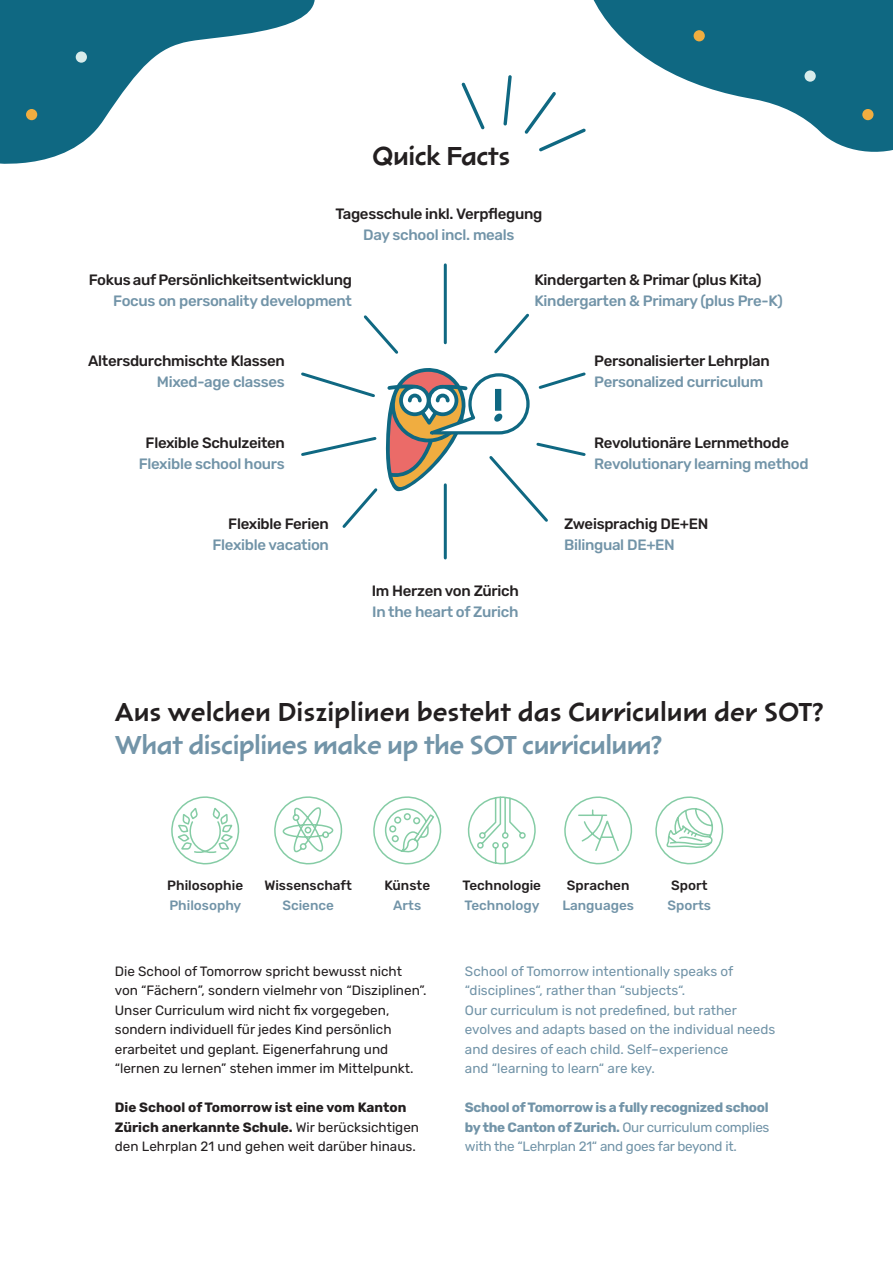
<style>
.page{position:relative;width:893px;height:1263px;background:#fff}
.page>*{position:absolute;margin:0;border:0;box-sizing:border-box;transform-origin:0 0}
.t1{font:700 30px "Sharktooth";color:#231f20}
.t2{font:700 30px "Sharktooth";letter-spacing:-.02em;color:#7294a8}
.t3{font:700 30px "Sharktooth";letter-spacing:-.02em;color:#231f20}
.t4{font:500 15px "Rubik";letter-spacing:-.02em;color:#231f20}
.t5{font:500 15px "Rubik";letter-spacing:-.02em;color:#7294a8}
.t6{font:13.5px/19.5px "Rubik";color:#231f20}
.t7{font:13.5px/19.5px "Rubik";color:#7294a8}
.t8{font:700 13.5px/19.5px "Rubik";letter-spacing:-.02em;color:#7294a8;text-align:justify}
.t9{font:700 13.5px/19.5px "Rubik";color:#231f20}
.t10{font:500 13.5px "Rubik";color:#231f20}
.t11{font:500 13.5px "Rubik";color:#7294a8}
.s1{font-weight:400}
</style>
<div class="page">
<svg style="left:0;top:0;width:315px;height:164px"></svg>
<svg style="left:593px;top:0;width:300px;height:152px;fill:#0f6882"></svg>
<div style="left:862px;top:109px;width:11px;height:11px;background:#f0ad40;border-radius:50%"></div>
<div style="left:804px;top:70px;width:12px;height:12px;background:#d8eceb;border-radius:50%"></div>
<div style="left:694px;top:30px;width:11px;height:11px;background:#f0ad40;border-radius:50%"></div>
<div style="left:26px;top:109px;width:11px;height:11px;background:#f0ad40;border-radius:50%"></div>
<div style="left:76px;top:51px;width:11px;height:12px;background:#d8eceb;border-radius:50%"></div>
<svg style="left:461px;top:82px;width:24px;height:47px"></svg>
<svg style="left:503px;top:75px;width:9px;height:50px"></svg>
<svg style="left:524px;top:92px;width:62px;height:59px"></svg>
<svg style="left:171px;top:796px;width:69px;height:69px"></svg>
<svg style="left:373px;top:796px;width:69px;height:69px"></svg>
<svg style="left:274px;top:796px;width:69px;height:69px"></svg>
<svg style="left:467px;top:796px;width:69px;height:69px"></svg>
<svg style="left:564px;top:796px;width:69px;height:69px"></svg>
<svg style="left:655px;top:796px;width:69px;height:69px"></svg>
<hr style="left:444px;top:265px;width:3px;height:78px;background:#0f6882">
<hr style="left:444px;top:485px;width:3px;height:73px;background:#0f6882">
<svg style="left:494px;top:313px;width:35px;height:41px"></svg>
<svg style="left:363px;top:315px;width:36px;height:39px"></svg>
<svg style="left:301px;top:368px;width:285px;height:163px"></svg>
<p class="t3" style="left:372px;top:140px;width:140px">Quick Facts</p>
<p class="t4" style="left:335px;top:205px;width:208px">Tagesschule inkl. Verpflegung</p>
<p class="t5" style="left:363px;top:226px;width:153px">Day school incl. meals</p>
<p class="t4" style="left:89px;top:271px;width:265px">Fokus auf Persönlichkeitsentwicklung</p>
<p class="t5" style="left:113px;top:292px;width:240px">Focus on personality development</p>
<p class="t4" style="left:534px;top:271px;width:229px">Kindergarten &amp; Primar (plus Kita)</p>
<p class="t5" style="left:534px;top:292px;width:250px">Kindergarten &amp; Primary (plus Pre-K)</p>
<p class="t4" style="left:88px;top:352px;width:198px">Altersdurchmischte Klassen</p>
<p class="t5" style="left:157px;top:373px;width:130px">Mixed-age classes</p>
<p class="t4" style="left:594px;top:352px;width:177px">Personalisierter Lehrplan</p>
<p class="t5" style="left:594px;top:373px;width:171px">Personalized curriculum</p>
<p class="t4" style="left:146px;top:434px;width:141px">Flexible Schulzeiten</p>
<p class="t5" style="left:139px;top:455px;width:148px">Flexible school hours</p>
<p class="t4" style="left:594px;top:434px;width:196px">Revolutionäre Lernmethode</p>
<p class="t5" style="left:594px;top:455px;width:216px">Revolutionary learning method</p>
<p class="t4" style="left:228px;top:515px;width:102px">Flexible Ferien</p>
<p class="t5" style="left:212px;top:536px;width:118px">Flexible vacation</p>
<p class="t4" style="left:564px;top:515px;width:146px">Zweisprachig DE+EN</p>
<p class="t5" style="left:564px;top:536px;width:112px">Bilingual DE+EN</p>
<p class="t4" style="left:372px;top:582px;width:149px">Im Herzen von Zürich</p>
<p class="t5" style="left:372px;top:603px;width:148px">In the heart of Zurich</p>
<p class="t1" style="left:115px;top:695px;width:711px">Aus welchen Disziplinen besteht das Curriculum der SOT?</p>
<p class="t2" style="left:115px;top:728px;width:549px">What disciplines make up the SOT curriculum?</p>
<p class="t10" style="left:167px;top:878px;width:77px">Philosophie</p>
<p class="t11" style="left:169px;top:897px;width:73px">Philosophy</p>
<p class="t10" style="left:264px;top:878px;width:89px">Wissenschaft</p>
<p class="t11" style="left:282px;top:897px;width:53px">Science</p>
<p class="t10" style="left:384px;top:878px;width:47px">Künste</p>
<p class="t11" style="left:393px;top:897px;width:29px">Arts</p>
<p class="t10" style="left:462px;top:878px;width:80px">Technologie</p>
<p class="t11" style="left:464px;top:897px;width:76px">Technology</p>
<p class="t10" style="left:567px;top:878px;width:64px">Sprachen</p>
<p class="t11" style="left:562px;top:897px;width:73px">Languages</p>
<p class="t10" style="left:671px;top:878px;width:38px">Sport</p>
<p class="t11" style="left:667px;top:897px;width:45px">Sports</p>
<p class="t6" style="left:115px;top:961px;width:289px">Die School of Tomorrow spricht bewusst nicht</p>
<p class="t6" style="left:115px;top:981px;width:313px">von “Fächern”, sondern vielmehr von “Disziplinen”.<br>Unser Curriculum wird nicht fix vorgegeben, sondern individuell für jedes Kind persönlich erarbeitet und geplant. Eigenerfahrung und “lernen zu lernen” stehen immer im Mittelpunkt.</p>
<p class="t9" style="left:115px;top:1098px;width:306px">Die School of Tomorrow ist eine vom Kanton<br>Zürich anerkannte Schule. <span class="s1">Wir berücksichtigen den Lehrplan 21 und gehen weit darüber hinaus.</span></p>
<p class="t7" style="left:465px;top:961px;width:312px">School of Tomorrow intentionally speaks of “disciplines“, rather than “subjects“.<br>Our curriculum is not predefined, but rather evolves and adapts based on the individual needs and desires of each child. Self–experience<br>and “learning to learn“ are key.</p>
<p class="t8" style="left:465px;top:1098px;width:306px">School of Tomorrow is a fully recognized school by the Canton of Zurich. <span class="s1">Our curriculum complies with the “Lehrplan 21“ and goes far beyond it.</span></p>
</div>
